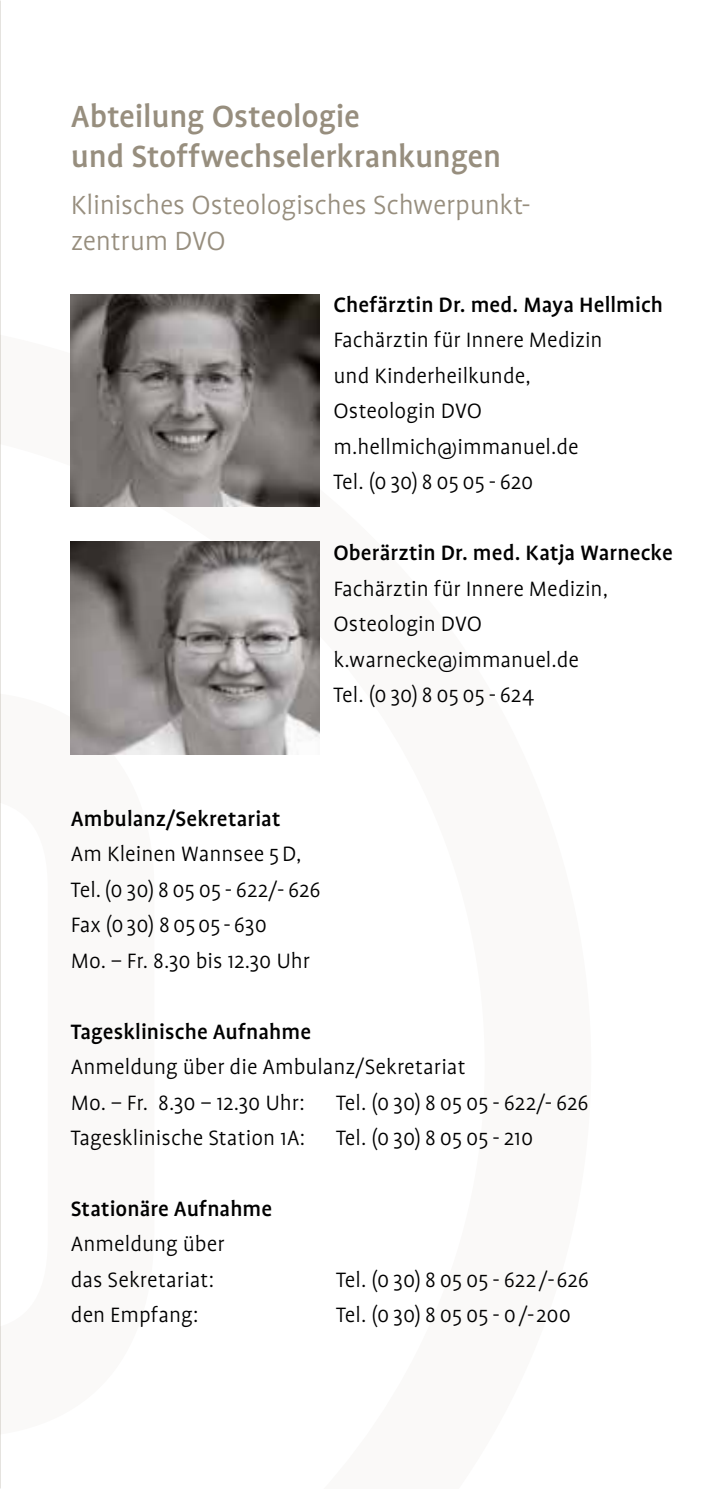
<style>
.page{position:relative;width:709px;height:1489px;background:#fff}
.page>*{position:absolute;margin:0;border:0;box-sizing:border-box;transform-origin:0 0}
.t1{font:500 35px/40px "Profile";letter-spacing:-.005em;color:#978e7e}
.t2{font:300 30px/35px "Profile";letter-spacing:-.005em;color:#978e7e}
.t3{font:300 23.75px/35.5px "Profile";color:#000}
.t4{font:500 23.75px "Profile";letter-spacing:.005em;color:#000}
</style>
<div class="page">
<svg style="left:0;top:319px;width:1px;height:1169px"></svg>
<img style="left:71px;top:294px;width:248px;height:213px">
<img style="left:71px;top:541px;width:248px;height:213px">
<h1 class="t1" style="left:71px;top:96px;width:432px">Abteilung Osteologie<br>und Stoffwechselerkrankungen</h1>
<p class="t2" style="left:71px;top:188px;width:461px">Klinisches Osteologisches Schwerpunkt&shy;zentrum DVO</p>
<p class="t4" style="left:333px;top:292px;width:331px">Chefärztin Dr. med. Maya Hellmich</p>
<p class="t3" style="left:333px;top:322px;width:271px">Fachärztin für Innere Medizin und Kinderheilkunde,<br>Osteologin DVO m.hellmich@immanuel.de<br>Tel. (0 30) 8 05 05 - 620</p>
<p class="t4" style="left:333px;top:540px;width:341px">Oberärztin Dr. med. Katja Warnecke</p>
<p class="t3" style="left:333px;top:570px;width:276px">Fachärztin für Innere Medizin,<br>Osteologin DVO k.warnecke@immanuel.de<br>Tel. (0 30) 8 05 05 - 624</p>
<p class="t4" style="left:71px;top:806px;width:211px">Ambulanz/Sekretariat</p>
<p class="t3" style="left:71px;top:836px;width:251px">Am Kleinen Wannsee 5D,<br>Tel. (0 30) 8 05 05 - 622/- 626<br>Fax (030) 80505 - 630<br>Mo. – Fr. 8.30 bis 12.30 Uhr</p>
<p class="t4" style="left:71px;top:1019px;width:242px">Tagesklinische Aufnahme</p>
<p class="t3" style="left:71px;top:1049px;width:396px">Anmeldung über die Ambulanz/Sekretariat<br>Mo. – Fr. 8.30 – 12.30 Uhr:</p>
<p class="t3" style="left:336px;top:1084px;width:254px">Tel. (0 30) 8 05 05 - 622/- 626</p>
<p class="t3" style="left:71px;top:1120px;width:236px">Tagesklinische Station 1A:</p>
<p class="t3" style="left:336px;top:1120px;width:199px">Tel. (0 30) 8 05 05 - 210</p>
<p class="t4" style="left:71px;top:1196px;width:203px">Stationäre Aufnahme</p>
<p class="t3" style="left:71px;top:1226px;width:155px">Anmeldung über das Sekretariat:</p>
<p class="t3" style="left:336px;top:1261px;width:254px">Tel. (0 30) 8 05 05 - 622 /- 626</p>
<p class="t3" style="left:71px;top:1297px;width:129px">den Empfang:</p>
<p class="t3" style="left:336px;top:1297px;width:237px">Tel. (0 30) 8 05 05 - 0/- 200</p>
</div>
